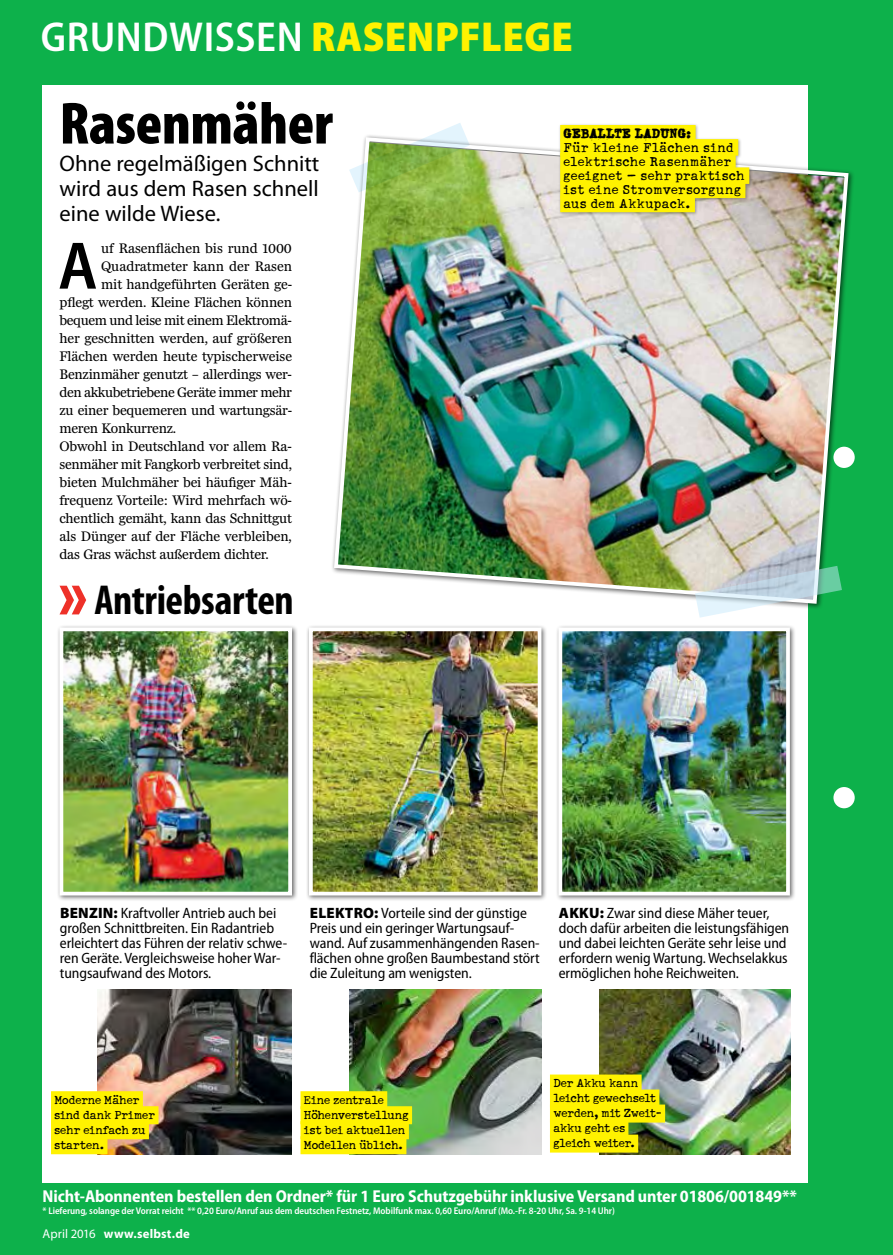
<style>
.page{position:relative;width:893px;height:1255px;background:#fff}
.page>*{position:absolute;margin:0;border:0;box-sizing:border-box;transform-origin:0 0}
.t1{font:600 semi-condensed 67.8px "Myriad Pro";color:#000}
.t2{font:900 condensed 60px "Myriad Pro";letter-spacing:-.005em;color:#000}
.t3{font:600 semi-condensed 42px "Myriad Pro";letter-spacing:.015em;color:#fff}
.t4{font:700 condensed 42px "Myriad Pro";letter-spacing:-.01em;color:#000}
.t5{font:22.5px/24.8px "Myriad Pro";color:#000;text-align:justify}
.t6{font:700 semi-condensed 17.25px "Myriad Pro";letter-spacing:-.005em;color:#fff}
.t7{font:semi-condensed 15px/15px "Myriad Pro";letter-spacing:-.005em;color:#000}
.t8{font:15px/14.1px "Schmutz Pro Cleaned";letter-spacing:.025em;color:#000}
.t9{font:15px "Schmutz Pro Clogged";letter-spacing:.005em;color:#000}
.t10{font:14.25px "Miller Daily";letter-spacing:-.015em;color:#000}
.t11{font:13.5px/15px "Schmutz Pro Cleaned";color:#000}
.t12{font:700 12.75px "Myriad Pro";letter-spacing:.01em;color:#fff}
.t13{font:600 semi-condensed 9.75px "Myriad Pro";letter-spacing:-.005em;color:#fff}
.s1{font-weight:900;color:#fff200}
.s2{font-weight:900;font-stretch:normal}
.s3{font-weight:400}
</style>
<div class="page">
<div style="left:0;top:0;width:893px;height:1254px;background:#0db14b"></div>
<div style="left:43px;top:85px;width:765px;height:1097px;background:#fff"></div>
<img style="left:332px;top:142px;width:518px;height:458px">
<svg style="left:60px;top:585px;width:26px;height:29px"></svg>
<div style="left:56px;top:624px;width:242px;height:277px;background:#000;opacity:.6"></div>
<img style="left:65px;top:632px;width:222px;height:258px">
<div style="left:60px;top:627px;width:232px;height:268px;border:4px solid #fff"></div>
<div style="left:306px;top:624px;width:242px;height:277px;background:#000;opacity:.6"></div>
<img style="left:314px;top:632px;width:222px;height:258px">
<div style="left:309px;top:627px;width:232px;height:268px;border:4px solid #fff"></div>
<div style="left:555px;top:624px;width:241px;height:277px;background:#000;opacity:.6"></div>
<img style="left:563px;top:632px;width:222px;height:258px">
<div style="left:558px;top:627px;width:232px;height:268px;border:4px solid #fff"></div>
<div style="left:833px;top:446px;width:22px;height:22px;background:#fff;border-radius:50%"></div>
<div style="left:833px;top:787px;width:22px;height:21px;background:#fff;border-radius:50%"></div>
<img style="left:98px;top:989px;width:194px;height:165px">
<img style="left:349px;top:989px;width:192px;height:165px">
<img style="left:600px;top:989px;width:191px;height:165px">
<div style="left:559px;top:123px;width:194px;height:93px;background:#000;opacity:.3"></div>
<div style="left:560px;top:125px;width:136px;height:16px;background:#fff200"></div>
<div style="left:560px;top:139px;width:178px;height:17px;background:#fff200"></div>
<div style="left:560px;top:153px;width:176px;height:17px;background:#fff200"></div>
<div style="left:560px;top:167px;width:189px;height:17px;background:#fff200"></div>
<div style="left:560px;top:181px;width:185px;height:17px;background:#fff200"></div>
<div style="left:560px;top:196px;width:135px;height:16px;background:#fff200"></div>
<svg style="left:349px;top:123px;width:121px;height:69px"></svg>
<svg style="left:695px;top:566px;width:147px;height:51px"></svg>
<div style="left:51px;top:1091px;width:92px;height:18px;background:#fff200"></div>
<div style="left:51px;top:1106px;width:107px;height:18px;background:#fff200"></div>
<div style="left:51px;top:1121px;width:98px;height:18px;background:#fff200"></div>
<div style="left:51px;top:1136px;width:56px;height:18px;background:#fff200"></div>
<div style="left:300px;top:1091px;width:87px;height:18px;background:#fff200"></div>
<div style="left:300px;top:1106px;width:112px;height:18px;background:#fff200"></div>
<div style="left:300px;top:1121px;width:109px;height:18px;background:#fff200"></div>
<div style="left:300px;top:1136px;width:106px;height:18px;background:#fff200"></div>
<div style="left:550px;top:1074px;width:92px;height:18px;background:#fff200"></div>
<div style="left:550px;top:1089px;width:109px;height:18px;background:#fff200"></div>
<div style="left:550px;top:1104px;width:115px;height:18px;background:#fff200"></div>
<div style="left:550px;top:1119px;width:78px;height:18px;background:#fff200"></div>
<div style="left:550px;top:1134px;width:88px;height:18px;background:#fff200"></div>
<h3 class="t3" style="left:41px;top:13px;width:534px">Grundwissen <span class="s1">RASENPFLEGE</span></h3>
<h2 class="t2" style="left:60px;top:90px;width:275px">Rasenmäher</h2>
<h3 class="t5" style="left:60px;top:152px;width:261px">Ohne regelmäßigen Schnitt wird aus dem Rasen schnell eine wilde Wiese.</h3>
<h1 class="t1" style="left:58px;top:228px;width:41px">A</h1>
<p class="t10" style="left:101px;top:240px;width:192px">uf Rasenflächen bis rund 1000</p>
<p class="t10" style="left:101px;top:258px;width:192px">Quadratmeter kann der Rasen</p>
<p class="t10" style="left:101px;top:276px;width:192px">mit handgeführten Geräten ge-</p>
<p class="t10" style="left:60px;top:294px;width:234px">pflegt werden. Kleine Flächen können</p>
<p class="t10" style="left:60px;top:312px;width:234px">bequem und leise mit einem Elektromä-</p>
<p class="t10" style="left:60px;top:330px;width:234px">her geschnitten werden, auf größeren</p>
<p class="t10" style="left:60px;top:348px;width:234px">Flächen werden heute typischerweise</p>
<p class="t10" style="left:60px;top:366px;width:234px">Benzinmäher genutzt – allerdings wer-</p>
<p class="t10" style="left:60px;top:384px;width:234px">den akkubetriebene Geräte immer mehr</p>
<p class="t10" style="left:60px;top:402px;width:234px">zu einer bequemeren und wartungsär-</p>
<p class="t10" style="left:60px;top:420px;width:118px">meren Konkurrenz.</p>
<p class="t10" style="left:60px;top:438px;width:234px">Obwohl in Deutschland vor allem Ra-</p>
<p class="t10" style="left:60px;top:456px;width:234px">senmäher mit Fangkorb verbreitet sind,</p>
<p class="t10" style="left:60px;top:474px;width:234px">bieten Mulchmäher bei häufiger Mäh-</p>
<p class="t10" style="left:60px;top:492px;width:234px">frequenz Vorteile: Wird mehrfach wö-</p>
<p class="t10" style="left:60px;top:510px;width:234px">chentlich gemäht, kann das Schnittgut</p>
<p class="t10" style="left:60px;top:529px;width:234px">als Dünger auf der Fläche verbleiben,</p>
<p class="t10" style="left:60px;top:547px;width:211px">das Gras wächst außerdem dichter.</p>
<h3 class="t4" style="left:95px;top:577px;width:201px">Antriebsarten</h3>
<p class="t9" style="left:564px;top:124px;width:129px">Geballte Ladung:</p>
<p class="t8" style="left:564px;top:140px;width:183px">Für kleine Flächen sind elektrische Rasenmäher geeignet – sehr praktisch ist eine Stromversorgung aus dem Akkupack.</p>
<p class="t7" style="left:60px;top:905px;width:229px"><span class="s2">BENZIN:</span> Kraftvoller Antrieb auch bei großen Schnittbreiten. Ein Radantrieb erleichtert das Führen der relativ schwe&shy;ren Geräte. Vergleichsweise hoher War&shy;tungsaufwand des Motors.</p>
<p class="t7" style="left:310px;top:905px;width:232px"><span class="s2">ELEKTRO:</span> Vorteile sind der günstige Preis und ein geringer Wartungsauf&shy;wand. Auf zusammenhängenden Rasen&shy;flächen ohne großen Baumbestand stört die Zuleitung am wenigsten.</p>
<p class="t7" style="left:559px;top:905px;width:232px"><span class="s2">AKKU:</span> Zwar sind diese Mäher teuer, doch dafür arbeiten die leistungsfähigen und dabei leichten Geräte sehr leise und erfordern wenig Wartung. Wechselakkus ermöglichen hohe Reichweiten.</p>
<p class="t11" style="left:54px;top:1092px;width:102px">Moderne Mäher sind dank Primer sehr einfach zu starten.</p>
<p class="t11" style="left:304px;top:1092px;width:106px">Eine zentrale<br>Höhenverstellung ist bei aktuellen<br>Modellen üblich.</p>
<p class="t11" style="left:553px;top:1075px;width:110px">Der Akku kann leicht gewechselt werden, mit Zweit&shy;akku geht es gleich weiter.</p>
<p class="t6" style="left:43px;top:1186px;width:756px">Nicht-Abonnenten bestellen den Ordner* für 1 Euro Schutzgebühr inklusive Versand unter 01806/001849**</p>
<p class="t13" style="left:43px;top:1205px;width:574px">* Lieferung, solange der Vorrat reicht ** 0,20 Euro/Anruf aus dem deutschen Festnetz, Mobilfunk max. 0,60 Euro/Anruf (Mo.-Fr. 8-20 Uhr, Sa. 9-14 Uhr)</p>
<p class="t12" style="left:43px;top:1226px;width:149px"><span class="s3">April 2016</span> www.selbst.de</p>
</div>
